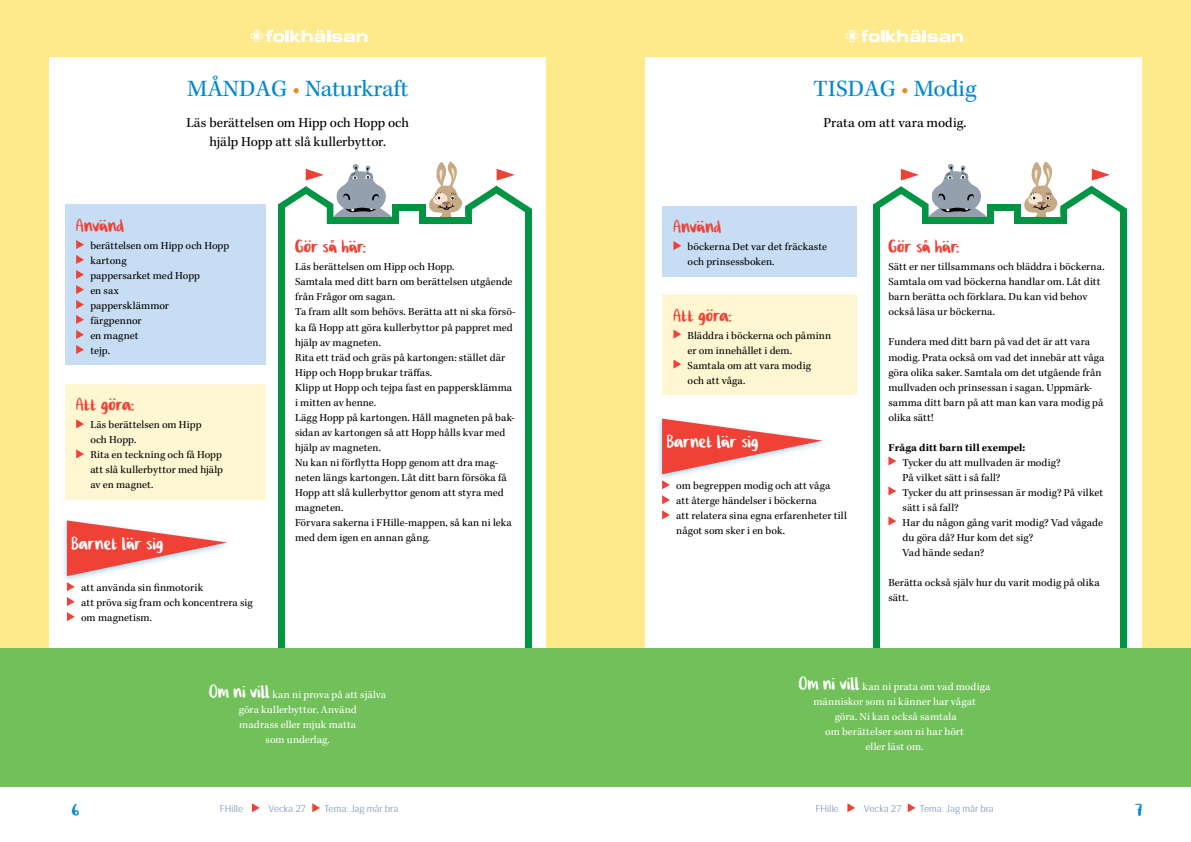
<style>
.page{position:relative;width:1191px;height:842px;background:#fff}
.page>*{position:absolute;margin:0;border:0;box-sizing:border-box;transform-origin:0 0}
.t1{font:24px "Kepler Std";letter-spacing:.005em;color:#0089cf}
.t2{font:23px "Cilla F Hscript";letter-spacing:.005em;color:#ef4136}
.t3{font:23px "Cilla F Hscript";letter-spacing:.005em;color:#fff}
.t4{font:22px "Cilla F Hscript";color:#0089cf}
.t5{font:14px/19px "Kepler Std";color:#000;text-align:center}
.t6{font:11px/15px "Kepler Std";letter-spacing:.005em;color:#000}
.t7{font:11px/15px "Kepler Std";letter-spacing:.005em;color:#fff;text-align:center}
.t8{font:700 11px "Kepler Std";letter-spacing:.005em;color:#000}
.t9{font:300 10px "Siri";color:#6e8db8}
.s1{color:#e18f25}
.s2{font-family:"Cilla F Hscript";font-size:23px}
</style>
<div class="page">
<svg style="left:252px;top:803px;width:8px;height:9px"></svg>
<svg style="left:312px;top:803px;width:8px;height:9px"></svg>
<svg style="left:847px;top:803px;width:8px;height:9px"></svg>
<svg style="left:907px;top:803px;width:8px;height:9px"></svg>
<div style="left:0;top:0;width:1191px;height:785px;background:#ffea8b"></div>
<svg style="left:846px;top:30px;width:117px;height:12px"></svg>
<div style="left:49px;top:57px;width:497px;height:728px;background:#fff"></div>
<svg style="left:251px;top:30px;width:33px;height:12px"></svg>
<hr style="left:285px;top:30px;width:4px;height:12px;background:#fff">
<svg style="left:290px;top:30px;width:77px;height:12px"></svg>
<div style="left:645px;top:57px;width:496px;height:728px;background:#fff"></div>
<div style="left:65px;top:205px;width:200px;height:160px;background:#c7ddf3"></div>
<svg style="left:76px;top:240px;width:8px;height:9px"></svg>
<svg style="left:76px;top:255px;width:8px;height:9px"></svg>
<svg style="left:76px;top:270px;width:8px;height:9px"></svg>
<svg style="left:76px;top:285px;width:8px;height:9px"></svg>
<svg style="left:76px;top:300px;width:8px;height:9px"></svg>
<svg style="left:76px;top:315px;width:8px;height:9px"></svg>
<svg style="left:76px;top:330px;width:8px;height:9px"></svg>
<svg style="left:76px;top:345px;width:8px;height:9px"></svg>
<div style="left:662px;top:294px;width:194px;height:101px;background:#fff6d2"></div>
<svg style="left:673px;top:330px;width:8px;height:9px"></svg>
<svg style="left:673px;top:360px;width:8px;height:9px"></svg>
<div style="left:65px;top:384px;width:200px;height:116px;background:#fff6d2"></div>
<svg style="left:76px;top:419px;width:8px;height:9px"></svg>
<svg style="left:76px;top:449px;width:8px;height:9px"></svg>
<div style="left:656px;top:415px;width:170px;height:66px;background:#1c90cf;opacity:.4"></div>
<svg style="left:662px;top:419px;width:160px;height:55px"></svg>
<svg style="left:662px;top:480px;width:8px;height:9px"></svg>
<svg style="left:662px;top:495px;width:8px;height:9px"></svg>
<svg style="left:662px;top:510px;width:8px;height:9px"></svg>
<div style="left:662px;top:206px;width:194px;height:70px;background:#c7ddf3"></div>
<svg style="left:673px;top:241px;width:8px;height:9px"></svg>
<div style="left:61px;top:517px;width:170px;height:66px;background:#1c90cf;opacity:.4"></div>
<svg style="left:67px;top:520px;width:160px;height:56px"></svg>
<svg style="left:67px;top:582px;width:8px;height:9px"></svg>
<svg style="left:67px;top:597px;width:8px;height:9px"></svg>
<svg style="left:67px;top:612px;width:8px;height:9px"></svg>
<div style="left:327px;top:217px;width:72px;height:7px;background:#009444"></div>
<div style="left:419px;top:217px;width:53px;height:7px;background:#009444"></div>
<div style="left:392px;top:204px;width:34px;height:6px;background:#009444"></div>
<div style="left:419px;top:204px;width:7px;height:19px;background:#009444"></div>
<div style="left:392px;top:204px;width:7px;height:19px;background:#009444"></div>
<svg style="left:278px;top:164px;width:114px;height:60px"></svg>
<svg style="left:429px;top:161px;width:103px;height:56px"></svg>
<div style="left:525px;top:209px;width:7px;height:576px;background:#009444"></div>
<div style="left:278px;top:205px;width:7px;height:580px;background:#009444"></div>
<div style="left:922px;top:217px;width:72px;height:7px;background:#009444"></div>
<div style="left:1014px;top:217px;width:53px;height:7px;background:#009444"></div>
<div style="left:987px;top:204px;width:34px;height:6px;background:#009444"></div>
<div style="left:1014px;top:204px;width:7px;height:19px;background:#009444"></div>
<div style="left:987px;top:204px;width:7px;height:19px;background:#009444"></div>
<svg style="left:873px;top:164px;width:114px;height:59px"></svg>
<svg style="left:1024px;top:161px;width:103px;height:63px"></svg>
<div style="left:1120px;top:209px;width:7px;height:576px;background:#009444"></div>
<div style="left:873px;top:205px;width:7px;height:580px;background:#009444"></div>
<svg style="left:888px;top:456px;width:8px;height:9px"></svg>
<svg style="left:888px;top:486px;width:8px;height:9px"></svg>
<svg style="left:888px;top:516px;width:8px;height:9px"></svg>
<div style="left:0;top:648px;width:1191px;height:138px;background:#72c059"></div>
<h1 class="t1" style="left:187px;top:75px;width:223px">MÅNDAG <span class="s1">•</span> Naturkraft</h1>
<p class="t5" style="left:186px;top:114px;width:224px">Läs berättelsen om Hipp och Hopp och hjälp Hopp att slå kullerbyttor.</p>
<h2 class="t2" style="left:76px;top:213px;width:49px">Använd</h2>
<p class="t6" style="left:90px;top:239px;width:140px">berättelsen om Hipp och Hopp kartong<br>pappersarket med Hopp<br>en sax<br>pappersklämmor<br>färgpennor<br>en magnet<br>tejp.</p>
<h2 class="t2" style="left:76px;top:392px;width:60px">Att göra:</h2>
<p class="t6" style="left:90px;top:418px;width:134px">Läs berättelsen om Hipp<br>och Hopp.<br>Rita en teckning och få Hopp att slå kullerbyttor med hjälp av en magnet.</p>
<h2 class="t3" style="left:72px;top:530px;width:93px">Barnet lär sig</h2>
<p class="t6" style="left:81px;top:581px;width:173px">att använda sin finmotorik<br>att pröva sig fram och koncentrera sig om magnetism.</p>
<h2 class="t2" style="left:295px;top:234px;width:72px">Gör så här:</h2>
<p class="t6" style="left:295px;top:260px;width:222px">Läs berättelsen om Hipp och Hopp.<br>Samtala med ditt barn om berättelsen utgående från Frågor om sagan.<br>Ta fram allt som behövs. Berätta att ni ska försö&shy;ka få Hopp att göra kullerbyttor på pappret med hjälp av magneten.<br>Rita ett träd och gräs på kartongen: stället där Hipp och Hopp brukar träffas.<br>Klipp ut Hopp och tejpa fast en pappersklämma i mitten av henne.<br>Lägg Hopp på kartongen. Håll magneten på bak&shy;sidan av kartongen så att Hopp hålls kvar med hjälp av magneten.<br>Nu kan ni förflytta Hopp genom att dra mag&shy;neten längs kartongen. Låt ditt barn försöka få Hopp att slå kullerbyttor genom att styra med magneten.<br>Förvara sakerna i FHille-mappen, så kan ni leka med dem igen en annan gång.</p>
<h1 class="t1" style="left:813px;top:75px;width:164px">TISDAG <span class="s1">•</span> Modig</h1>
<p class="t5" style="left:823px;top:114px;width:144px">Prata om att vara modig.</p>
<h2 class="t2" style="left:673px;top:214px;width:49px">Använd</h2>
<p class="t6" style="left:687px;top:240px;width:141px">böckerna Det var det fräckaste och prinsessboken.</p>
<h2 class="t2" style="left:673px;top:302px;width:60px">Att göra:</h2>
<p class="t6" style="left:687px;top:328px;width:145px">Bläddra i böckerna och påminn er om innehållet i dem.<br>Samtala om att vara modig<br>och att våga.</p>
<h2 class="t3" style="left:667px;top:428px;width:93px">Barnet lär sig</h2>
<p class="t6" style="left:676px;top:479px;width:172px">om begreppen modig och att våga<br>att återge händelser i böckerna<br>att relatera sina egna erfarenheter till något som sker i en bok.</p>
<h2 class="t2" style="left:888px;top:234px;width:72px">Gör så här:</h2>
<p class="t6" style="left:888px;top:260px;width:218px">Sätt er ner tillsammans och bläddra i böckerna.<br>Samtala om vad böckerna handlar om. Låt ditt barn berätta och förklara. Du kan vid behov också läsa ur böckerna.</p>
<p class="t6" style="left:888px;top:335px;width:217px">Fundera med ditt barn på vad det är att vara modig. Prata också om vad det innebär att våga göra olika saker. Samtala om det utgående från mullvaden och prinsessan i sagan. Uppmärk&shy;samma ditt barn på att man kan vara modig på olika sätt!</p>
<p class="t8" style="left:888px;top:441px;width:138px">Fråga ditt barn till exempel:</p>
<p class="t6" style="left:902px;top:455px;width:202px">Tycker du att mullvaden är modig?<br>På vilket sätt i så fall?<br>Tycker du att prinsessan är modig? På vilket sätt i så fall?<br>Har du någon gång varit modig? Vad vågade du göra då? Hur kom det sig?<br>Vad hände sedan?</p>
<p class="t6" style="left:888px;top:575px;width:213px">Berätta också själv hur du varit modig på olika sätt.</p>
<p class="t7" style="left:209px;top:688px;width:178px"><span class="s2">Om ni vill</span> kan ni prova på att själva göra kullerbyttor. Använd<br>madrass eller mjuk matta<br>som underlag.</p>
<p class="t7" style="left:799px;top:680px;width:193px"><span class="s2">Om ni vill</span> kan ni prata om vad modiga människor som ni känner har vågat<br>göra. Ni kan också samtala<br>om berättelser som ni har hört<br>eller läst om.</p>
<h3 class="t4" style="left:72px;top:797px;width:9px">6</h3>
<p class="t9" style="left:220px;top:803px;width:25px">FHille</p>
<p class="t9" style="left:268px;top:803px;width:39px">Vecka 27</p>
<p class="t9" style="left:324px;top:803px;width:75px">Tema: Jag mår bra</p>
<p class="t9" style="left:815px;top:803px;width:25px">FHille</p>
<p class="t9" style="left:864px;top:803px;width:39px">Vecka 27</p>
<p class="t9" style="left:920px;top:803px;width:75px">Tema: Jag mår bra</p>
<h3 class="t4" style="left:1134px;top:797px;width:9px">7</h3>
</div>
